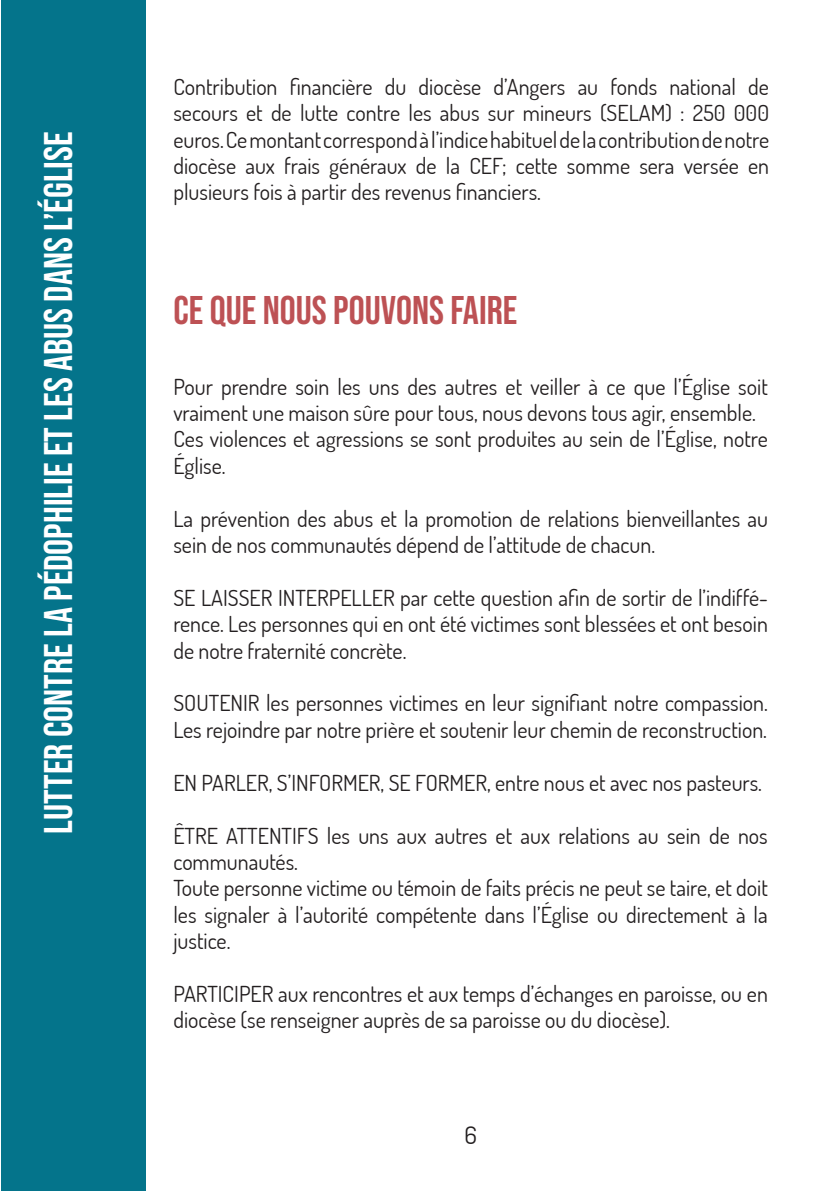
<style>
.page{position:relative;width:840px;height:1191px;background:#fff}
.page>*{position:absolute;margin:0;border:0;box-sizing:border-box;transform-origin:0 0}
.t1{font:40px "Bebas Neue";color:#fff}
.t2{font:40px "Bebas Neue";color:#bd5154}
.t3{font:200 24px "Dosis";color:#231f20}
.t4{font:200 22px/26.4px "Dosis";color:#231f20}
</style>
<div class="page">
<div style="left:1px;top:0;width:144px;height:1191px;background:#04748b"></div>
<p class="t1" style="left:36px;top:833px;width:703px;rotate:-90deg">lutter contre la pédophilie et les abus dans l’église</p>
<p class="t4" style="left:173px;top:73px;width:597px;text-align:justify">Contribution financière du diocèse d’Angers au fonds national de secours et de lutte contre les abus sur mineurs (SELAM) : 250 000 euros. Ce montant correspond à l’indice habituel de la contribution de notre diocèse aux frais généraux de la CEF; cette somme sera versée en plusieurs fois à partir des revenus financiers.</p>
<p class="t2" style="left:173px;top:287px;width:345px">CE QUE NOUS POUVONS FAIRE</p>
<p class="t4" style="left:173px;top:372px;width:595px">Pour prendre soin les uns des autres et veiller à ce que l’Église soit vraiment une maison sûre pour tous, nous devons tous agir, ensemble.</p>
<p class="t4" style="left:173px;top:425px;width:595px">Ces violences et agressions se sont produites au sein de l’Église, notre<br>Église.</p>
<p class="t4" style="left:173px;top:504px;width:595px">La prévention des abus et la promotion de relations bienveillantes au sein de nos communautés dépend de l’attitude de chacun.</p>
<p class="t4" style="left:173px;top:583px;width:595px;text-align:justify">SE LAISSER INTERPELLER par cette question afin de sortir de l’indiffé&shy;rence. Les personnes qui en ont été victimes sont blessées et ont besoin de notre fraternité concrète.</p>
<p class="t4" style="left:173px;top:689px;width:595px">SOUTENIR les personnes victimes en leur signifiant notre compassion.<br>Les rejoindre par notre prière et soutenir leur chemin de reconstruction.</p>
<p class="t4" style="left:173px;top:768px;width:590px">EN PARLER, S’INFORMER, SE FORMER, entre nous et avec nos pasteurs.</p>
<p class="t4" style="left:173px;top:821px;width:595px">ÊTRE ATTENTIFS les uns aux autres et aux relations au sein de nos communautés.</p>
<p class="t4" style="left:173px;top:874px;width:595px;text-align:justify">Toute personne victime ou témoin de faits précis ne peut se taire, et doit les signaler à l’autorité compétente dans l’Église ou directement à la justice.</p>
<p class="t4" style="left:173px;top:979px;width:595px">PARTICIPER aux rencontres et aux temps d’échanges en paroisse, ou en diocèse (se renseigner auprès de sa paroisse ou du diocèse).</p>
<p class="t3" style="left:464px;top:1118px;width:14px">6</p>
</div>
